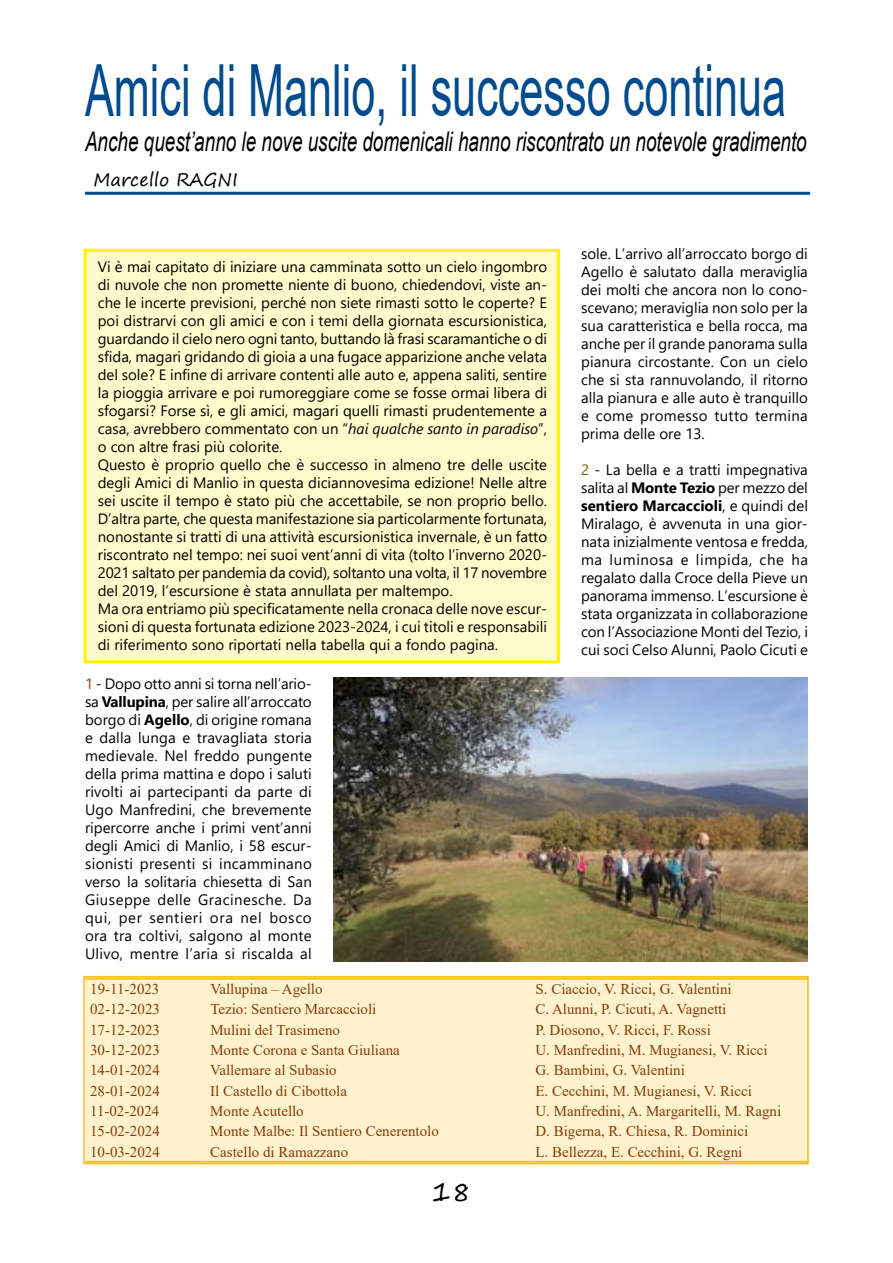
<style>
.page{position:relative;width:893px;height:1263px;background:#fff}
.page>*{position:absolute;margin:0;border:0;box-sizing:border-box;transform-origin:0 0}
.t1{font:72px "Arial";color:#004b8d;scale:.6 1}
.t2{font:italic 27px "Arial";color:#000;scale:.7 1}
.t3{font:27px "Segoe Print";color:#000}
.t4{font:18px "Segoe Print";color:#000}
.t5{font:15px/18px "Segoe UI";color:#000;text-align:justify}
.t6{font:15px "Times New Roman";color:#833c0b}
.s1{font-style:italic}
.s2{color:#833c0b}
.s3{font-weight:700}
.s4{color:#806000}
</style>
<div class="page">
<div style="left:84px;top:249px;width:476px;height:414px;background:#fffbcc;border:3px solid #fff200"></div>
<hr style="left:85px;top:192px;width:725px;height:3px;background:#004b8d">
<img style="left:333px;top:677px;width:475px;height:284px">
<div style="left:86px;top:979px;width:720px;height:182px;background:#fff2cc"></div>
<div style="left:83px;top:976px;width:726px;height:188px;border:2px solid #fdb927"></div>
<h1 class="t1" style="left:85px;top:41px;width:1170px">Amici di Manlio, il successo continua</h1>
<h2 class="t2" style="left:85px;top:125px;width:1033px">Anche quest’anno le nove uscite domenicali hanno riscontrato un notevole gradimento</h2>
<p class="t4" style="left:94px;top:163px;width:146px">Marcello RAGNI</p>
<p class="t5" style="left:98px;top:257px;width:451px;text-align:left">Vi è mai capitato di iniziare una camminata sotto un cielo ingombro di nuvole che non promette niente di buono, chiedendovi, viste an&shy;che le incerte previsioni, perché non siete rimasti sotto le coperte? E poi distrarvi con gli amici e con i temi della giornata escursionistica, guardando il cielo nero ogni tanto, buttando là frasi scaramantiche o di sfida, magari gridando di gioia a una fugace apparizione anche velata del sole? E infine di arrivare contenti alle auto e, appena saliti, sentire la pioggia arrivare e poi rumoreggiare come se fosse ormai libera di sfogarsi? Forse sì, e gli amici, magari quelli rimasti prudentemente a casa, avrebbero commentato con un “<span class="s1">hai qualche santo in paradiso</span>”, o con altre frasi più colorite.<br>Questo è proprio quello che è successo in almeno tre delle uscite degli Amici di Manlio in questa diciannovesima edizione! Nelle altre sei uscite il tempo è stato più che accettabile, se non proprio bello.<br>D’altra parte, che questa manifestazione sia particolarmente fortunata, nonostante si tratti di una attività escursionistica invernale, è un fatto riscontrato nel tempo: nei suoi vent’anni di vita (tolto l’inverno 2020- 2021 saltato per pandemia da covid), soltanto una volta, il 17 novembre del 2019, l’escursione è stata annullata per maltempo.<br>Ma ora entriamo più specificatamente nella cronaca delle nove escur&shy;sioni di questa fortunata edizione 2023-2024, i cui titoli e responsabili di riferimento sono riportati nella tabella qui a fondo pagina.</p>
<p class="t5" style="left:85px;top:673px;width:228px"><span class="s2">1</span> - Dopo otto anni si torna nell’ario&shy;sa <span class="s3">Vallupina</span>, per salire all’arroccato borgo di <span class="s3">Agello</span>, di origine romana e dalla lunga e travagliata storia medievale. Nel freddo pungente della prima mattina e dopo i saluti rivolti ai partecipanti da parte di Ugo Manfredini, che brevemente ripercorre anche i primi vent’anni degli Amici di Manlio, i 58 escur&shy;sionisti presenti si incamminano verso la solitaria chiesetta di San Giuseppe delle Gracinesche. Da qui, per sentieri ora nel bosco ora tra coltivi, salgono al monte Ulivo, mentre l’aria si riscalda al</p>
<p class="t5" style="left:581px;top:243px;width:228px">sole. L’arrivo all’arroccato borgo di Agello è salutato dalla meraviglia dei molti che ancora non lo cono&shy;scevano; meraviglia non solo per la sua caratteristica e bella rocca, ma anche per il grande panorama sulla pianura circostante. Con un cielo che si sta rannuvolando, il ritorno alla pianura e alle auto è tranquillo e come promesso tutto termina prima delle ore 13.</p>
<p class="t5" style="left:581px;top:459px;width:228px"><span class="s4">2</span> - La bella e a tratti impegnativa salita al <span class="s3">Monte Tezio</span> per mezzo del <span class="s3">sentiero Marcaccioli</span>, e quindi del Miralago, è avvenuta in una gior&shy;nata inizialmente ventosa e fredda, ma luminosa e limpida, che ha regalato dalla Croce della Pieve un panorama immenso. L’escursione è stata organizzata in collaborazione con l’Associazione Monti del Tezio, i cui soci Celso Alunni, Paolo Cicuti e</p>
<p class="t6" style="left:90px;top:978px;width:71px">19-11-2023</p>
<p class="t6" style="left:210px;top:978px;width:114px">Vallupina – Agello</p>
<p class="t6" style="left:536px;top:978px;width:198px">S. Ciaccio, V. Ricci, G. Valentini</p>
<p class="t6" style="left:90px;top:999px;width:71px">02-12-2023</p>
<p class="t6" style="left:210px;top:999px;width:167px">Tezio: Sentiero Marcaccioli</p>
<p class="t6" style="left:535px;top:999px;width:192px">C. Alunni, P. Cicuti, A. Vagnetti</p>
<p class="t6" style="left:90px;top:1019px;width:71px">17-12-2023</p>
<p class="t6" style="left:210px;top:1019px;width:131px">Mulini del Trasimeno</p>
<p class="t6" style="left:535px;top:1019px;width:177px">P. Diosono, V. Ricci, F. Rossi</p>
<p class="t6" style="left:90px;top:1039px;width:71px">30-12-2023</p>
<p class="t6" style="left:210px;top:1039px;width:191px">Monte Corona e Santa Giuliana</p>
<p class="t6" style="left:535px;top:1039px;width:234px">U. Manfredini, M. Mugianesi, V. Ricci</p>
<p class="t6" style="left:90px;top:1060px;width:71px">14-01-2024</p>
<p class="t6" style="left:210px;top:1060px;width:128px">Vallemare al Subasio</p>
<p class="t6" style="left:535px;top:1060px;width:151px">G. Bambini, G. Valentini</p>
<p class="t6" style="left:90px;top:1080px;width:71px">28-01-2024</p>
<p class="t6" style="left:210px;top:1080px;width:138px">Il Castello di Cibottola</p>
<p class="t6" style="left:535px;top:1080px;width:218px">E. Cecchini, M. Mugianesi, V. Ricci</p>
<p class="t6" style="left:90px;top:1100px;width:71px">11-02-2024</p>
<p class="t6" style="left:210px;top:1100px;width:95px">Monte Acutello</p>
<p class="t6" style="left:535px;top:1100px;width:247px">U. Manfredini, A. Margaritelli, M. Ragni</p>
<p class="t6" style="left:90px;top:1121px;width:71px">15-02-2024</p>
<p class="t6" style="left:210px;top:1121px;width:230px">Monte Malbe: Il Sentiero Cenerentolo</p>
<p class="t6" style="left:535px;top:1121px;width:214px">D. Bigerna, R. Chiesa, R. Dominici</p>
<p class="t6" style="left:90px;top:1141px;width:71px">10-03-2024</p>
<p class="t6" style="left:210px;top:1141px;width:139px">Castello di Ramazzano</p>
<p class="t6" style="left:535px;top:1141px;width:208px">L. Bellezza, E. Cecchini, G. Regni</p>
<h2 class="t3" style="left:432px;top:1167px;width:41px">18</h2>
</div>
